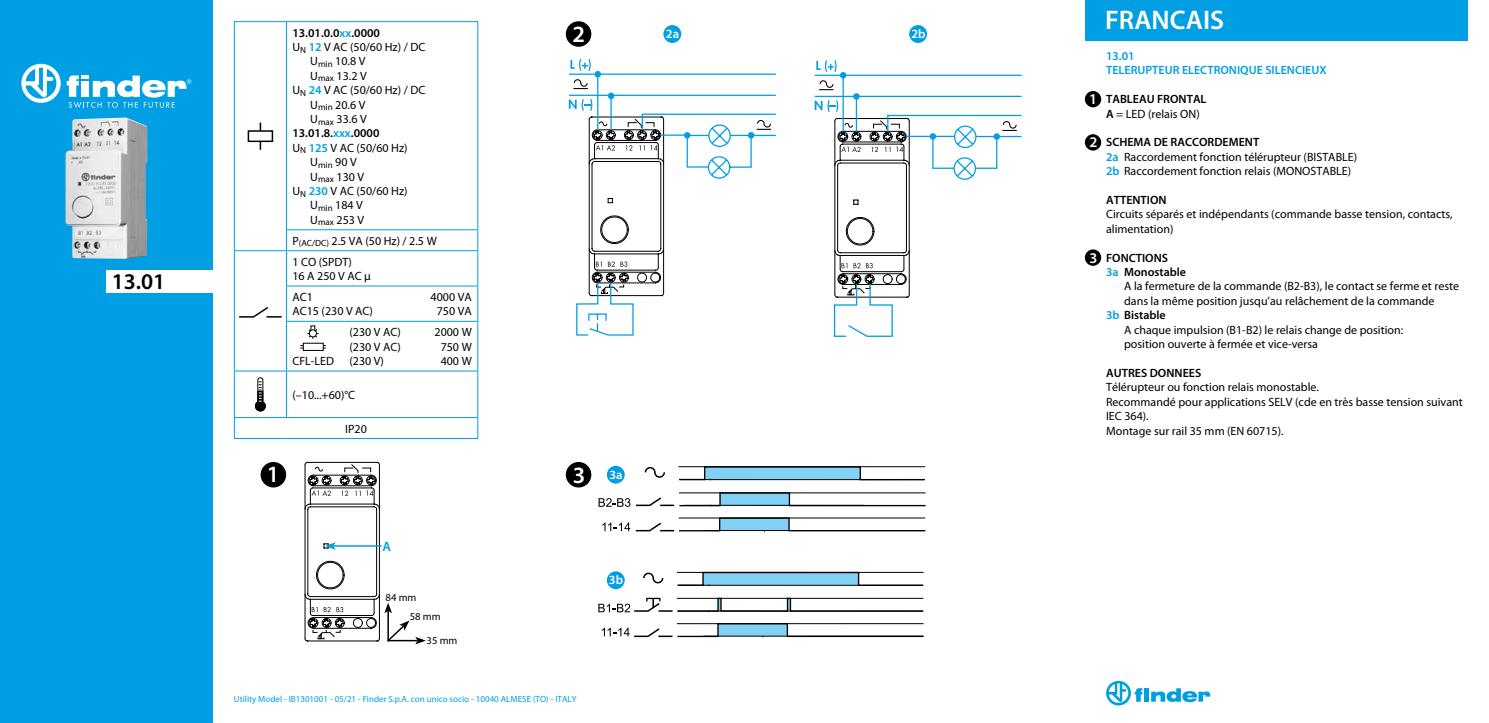
<style>
.page{position:relative;width:1489px;height:723px;background:#fff}
.page>*{position:absolute;margin:0;border:0;box-sizing:border-box;transform-origin:0 0}
.t1{font:600 27px "Myriad Pro";color:#fff}
.t2{font:600 23.4px "Myriad Pro";color:#fff}
.t3{font:600 22.5px "Myriad Pro";color:#000}
.t4{font:600 14.85px "Myriad Pro";color:#fff}
.t5{font:600 13.5px "Myriad Pro";color:#009fe3}
.t6{font:600 12.6px "Myriad Pro";color:#fff}
.t7{font:12px/14.4px "Myriad Pro";color:#000}
.t8{font:600 12px/14.4px "Myriad Pro";color:#000}
.t9{font:600 12px/14.4px "Myriad Pro";color:#009fe3}
.t10{font:10.65px/18.8px "Myriad Pro";color:#000}
.t11{font:9px "Myriad Pro";color:#009fe3}
.s1{color:#009fe3}
.s2{font-weight:600;color:#009fe3}
.s3{font-weight:400}
.s4{font-weight:600}
</style>
<div class="page">
<svg style="left:598px;top:572px;width:325px;height:65px"></svg>
<svg style="left:598px;top:466px;width:327px;height:65px"></svg>
<hr style="left:679px;top:493px;width:246px;height:1px;background:#000">
<hr style="left:684px;top:505px;width:180px;height:1px;background:#000">
<hr style="left:569px;top:74px;width:206px;height:1px;background:#009fe3">
<svg style="left:570px;top:59px;width:20px;height:12px"></svg>
<svg style="left:575px;top:73px;width:200px;height:263px"></svg>
<svg style="left:569px;top:79px;width:206px;height:217px"></svg>
<svg style="left:816px;top:60px;width:20px;height:12px"></svg>
<hr style="left:814px;top:75px;width:207px;height:1px;background:#009fe3">
<svg style="left:833px;top:74px;width:188px;height:263px"></svg>
<svg style="left:814px;top:80px;width:203px;height:218px"></svg>
<hr style="left:387px;top:640px;width:30px;height:1px;background:#000">
<svg style="left:415px;top:637px;width:11px;height:7px"></svg>
<svg style="left:304px;top:462px;width:105px;height:180px"></svg>
<hr style="left:234px;top:21px;width:52px;height:1px;background:#009fe3">
<hr style="left:234px;top:22px;width:1px;height:208px;background:#009fe3">
<hr style="left:286px;top:21px;width:192px;height:1px;background:#009fe3">
<hr style="left:286px;top:22px;width:1px;height:207px;background:#009fe3">
<hr style="left:477px;top:22px;width:1px;height:207px;background:#009fe3">
<svg style="left:234px;top:230px;width:1px;height:20px"></svg>
<hr style="left:286px;top:229px;width:192px;height:1px;background:#009fe3">
<svg style="left:286px;top:230px;width:1px;height:20px"></svg>
<svg style="left:477px;top:230px;width:1px;height:20px"></svg>
<hr style="left:234px;top:250px;width:52px;height:1px;background:#009fe3">
<hr style="left:234px;top:251px;width:1px;height:35px;background:#009fe3">
<hr style="left:286px;top:250px;width:192px;height:1px;background:#009fe3">
<hr style="left:286px;top:251px;width:1px;height:35px;background:#009fe3">
<hr style="left:477px;top:251px;width:1px;height:35px;background:#009fe3">
<hr style="left:234px;top:286px;width:1px;height:35px;background:#009fe3">
<hr style="left:286px;top:286px;width:192px;height:1px;background:#009fe3">
<hr style="left:286px;top:286px;width:1px;height:35px;background:#009fe3">
<hr style="left:477px;top:286px;width:1px;height:35px;background:#009fe3">
<hr style="left:234px;top:321px;width:1px;height:50px;background:#009fe3">
<hr style="left:286px;top:321px;width:192px;height:1px;background:#009fe3">
<hr style="left:286px;top:322px;width:1px;height:49px;background:#009fe3">
<hr style="left:477px;top:322px;width:1px;height:49px;background:#009fe3">
<hr style="left:234px;top:371px;width:52px;height:1px;background:#009fe3">
<hr style="left:234px;top:371px;width:1px;height:46px;background:#009fe3">
<hr style="left:286px;top:371px;width:192px;height:1px;background:#009fe3">
<hr style="left:286px;top:371px;width:1px;height:46px;background:#009fe3">
<hr style="left:477px;top:371px;width:1px;height:46px;background:#009fe3">
<hr style="left:234px;top:417px;width:52px;height:1px;background:#009fe3">
<svg style="left:234px;top:418px;width:1px;height:20px"></svg>
<hr style="left:286px;top:417px;width:192px;height:1px;background:#009fe3">
<svg style="left:477px;top:418px;width:1px;height:20px"></svg>
<hr style="left:234px;top:438px;width:52px;height:1px;background:#009fe3">
<hr style="left:286px;top:438px;width:192px;height:1px;background:#009fe3">
<svg style="left:260px;top:122px;width:1px;height:28px"></svg>
<div style="left:248px;top:131px;width:24px;height:10px;background:#fff"></div>
<div style="left:248px;top:130px;width:25px;height:12px;border:2px solid #000"></div>
<svg style="left:239px;top:307px;width:43px;height:11px"></svg>
<svg style="left:255px;top:377px;width:11px;height:34px"></svg>
<svg style="left:307px;top:328px;width:11px;height:11px"></svg>
<div style="left:309px;top:330px;width:7px;height:7px;background:#fff;border-radius:50%"></div>
<div style="left:309px;top:329px;width:8px;height:8px;border:1px solid #000;border-radius:50%"></div>
<svg style="left:300px;top:345px;width:26px;height:3px"></svg>
<div style="left:303px;top:343px;width:20px;height:7px;background:#fff"></div>
<div style="left:303px;top:343px;width:20px;height:8px;border:1px solid #000"></div>
<div style="left:260px;top:462px;width:26px;height:25px;background:#000;border-radius:50%"></div>
<div style="left:566px;top:21px;width:25px;height:26px;background:#000;border-radius:50%"></div>
<div style="left:566px;top:462px;width:25px;height:25px;background:#000;border-radius:50%"></div>
<div style="left:663px;top:25px;width:18px;height:18px;background:#009fe3;border-radius:50%"></div>
<div style="left:909px;top:25px;width:18px;height:18px;background:#009fe3;border-radius:50%"></div>
<div style="left:607px;top:466px;width:17px;height:18px;background:#009fe3;border-radius:50%"></div>
<div style="left:607px;top:571px;width:17px;height:18px;background:#009fe3;border-radius:50%"></div>
<svg style="left:1106px;top:681px;width:104px;height:24px"></svg>
<div style="left:0;top:0;width:213px;height:723px;background:#009fe3"></div>
<div style="left:106px;top:270px;width:113px;height:22px;background:#fff"></div>
<svg style="left:21px;top:64px;width:40px;height:39px"></svg>
<svg style="left:67px;top:75px;width:124px;height:33px"></svg>
<img style="left:65px;top:118px;width:82px;height:141px">
<div style="left:1084px;top:91px;width:17px;height:16px;background:#000;border-radius:50%"></div>
<div style="left:1084px;top:134px;width:17px;height:17px;background:#000;border-radius:50%"></div>
<div style="left:1084px;top:249px;width:17px;height:17px;background:#000;border-radius:50%"></div>
<div style="left:1084px;top:0;width:383px;height:40px;background:#009fe3"></div>
<h3 class="t3" style="left:112px;top:267px;width:55px">13.01</h3>
<h2 class="t2" style="left:267px;top:459px;width:14px">1</h2>
<p class="t8" style="left:292px;top:25px;width:89px">13.01.0.0<span class="s1">xx</span>.0000</p>
<p class="t7" style="left:292px;top:40px;width:134px">U<sub>N</sub> <span class="s2">12</span> V AC (50/60 Hz) / DC</p>
<p class="t7" style="left:310px;top:54px;width:57px">U<sub>min</sub> 10.8 V</p>
<p class="t7" style="left:310px;top:68px;width:58px">U<sub>max</sub> 13.2 V</p>
<p class="t7" style="left:292px;top:83px;width:134px">U<sub>N</sub> <span class="s2">24</span> V AC (50/60 Hz) / DC</p>
<p class="t7" style="left:310px;top:97px;width:57px">U<sub>min</sub> 20.6 V</p>
<p class="t7" style="left:310px;top:112px;width:58px">U<sub>max</sub> 33.6 V</p>
<p class="t8" style="left:292px;top:126px;width:88px">13.01.8.<span class="s1">xxx</span>.0000</p>
<p class="t7" style="left:292px;top:140px;width:117px">U<sub>N</sub> <span class="s2">125</span> V AC (50/60 Hz)</p>
<p class="t7" style="left:310px;top:155px;width:48px">U<sub>min</sub> 90 V</p>
<p class="t7" style="left:310px;top:169px;width:56px">U<sub>max</sub> 130 V</p>
<p class="t7" style="left:292px;top:184px;width:117px">U<sub>N</sub> <span class="s2">230</span> V AC (50/60 Hz)</p>
<p class="t7" style="left:310px;top:198px;width:54px">U<sub>min</sub> 184 V</p>
<p class="t7" style="left:310px;top:212px;width:56px">U<sub>max</sub> 253 V</p>
<p class="t7" style="left:292px;top:230px;width:146px;line-height:20.9px">P<sub>(AC/DC)</sub> 2.5 VA (50 Hz) / 2.5 W<br>1 CO (SPDT)</p>
<p class="t7" style="left:292px;top:265px;width:80px;line-height:20.9px">16 A 250 V AC µ<br>AC1</p>
<p class="t7" style="left:430px;top:289px;width:43px">4000 VA</p>
<p class="t7" style="left:292px;top:304px;width:82px">AC15 (230 V AC)</p>
<p class="t7" style="left:437px;top:304px;width:37px">750 VA</p>
<p class="t7" style="left:349px;top:325px;width:53px">(230 V AC)</p>
<p class="t7" style="left:434px;top:325px;width:39px">2000 W</p>
<p class="t7" style="left:349px;top:339px;width:53px">(230 V AC)</p>
<p class="t7" style="left:440px;top:339px;width:33px">750 W</p>
<p class="t7" style="left:292px;top:354px;width:43px">CFL-LED</p>
<p class="t7" style="left:349px;top:354px;width:36px">(230 V)</p>
<p class="t7" style="left:440px;top:354px;width:33px">400 W</p>
<p class="t7" style="left:292px;top:387px;width:64px">(–10...+60)°C</p>
<p class="t7" style="left:345px;top:421px;width:23px">IP20</p>
<p class="t5" style="left:382px;top:537px;width:10px">A</p>
<p class="t10" style="left:410px;top:588px;width:32px;text-indent:-24px">84 mm<br>58 mm</p>
<p class="t10" style="left:426px;top:631px;width:32px">35 mm</p>
<h2 class="t2" style="left:572px;top:19px;width:14px">2</h2>
<h2 class="t2" style="left:572px;top:460px;width:14px">3</h2>
<p class="t11" style="left:234px;top:693px;width:344px">Utility Model - IB1301001 - 05/21 - Finder S.p.A. con unico socio - 10040 ALMESE (TO) - ITALY</p>
<p class="t6" style="left:609px;top:466px;width:15px">3a</p>
<p class="t6" style="left:609px;top:572px;width:16px">3b</p>
<p class="t6" style="left:666px;top:26px;width:15px">2a</p>
<p class="t6" style="left:911px;top:26px;width:16px">2b</p>
<p class="t4" style="left:1088px;top:90px;width:9px">1</p>
<p class="t4" style="left:1089px;top:133px;width:9px">2</p>
<p class="t4" style="left:1089px;top:248px;width:9px">3</p>
<h1 class="t1" style="left:1105px;top:3px;width:121px">FRANCAIS</h1>
<p class="t9" style="left:1106px;top:48px;width:222px">13.01<br>TELERUPTEUR ELECTRONIQUE SILENCIEUX</p>
<p class="t8" style="left:1106px;top:92px;width:102px">TABLEAU FRONTAL<br>A <span class="s3">= LED (relais ON)</span></p>
<p class="t7" style="left:1106px;top:135px;width:252px"><span class="s4">SCHEMA DE RACCORDEMENT<br></span><span class="s2">2a</span> Raccordement fonction télérupteur (BISTABLE)<br><span class="s2">2b</span> Raccordement fonction relais (MONOSTABLE)</p>
<p class="t8" style="left:1106px;top:192px;width:62px">ATTENTION</p>
<p class="t7" style="left:1106px;top:207px;width:348px">Circuits séparés et indépendants (commande basse tension, contacts, alimentation)</p>
<p class="t8" style="left:1106px;top:250px;width:63px">FONCTIONS</p>
<p class="t8" style="left:1106px;top:264px;width:81px"><span class="s1">3a</span> Monostable</p>
<p class="t7" style="left:1124px;top:279px;width:336px">A la fermeture de la commande (B2-B3), le contact se ferme et reste</p>
<p class="t7" style="left:1124px;top:293px;width:312px">dans la même position jusqu’au relâchement de la commande</p>
<p class="t8" style="left:1106px;top:308px;width:61px"><span class="s1">3b</span> Bistable</p>
<p class="t7" style="left:1124px;top:322px;width:281px">A chaque impulsion (B1-B2) le relais change de position:</p>
<p class="t7" style="left:1124px;top:337px;width:195px">position ouverte à fermée et vice-versa</p>
<p class="t8" style="left:1106px;top:365px;width:97px">AUTRES DONNEES</p>
<p class="t7" style="left:1106px;top:380px;width:358px">Télérupteur ou fonction relais monostable.<br>Recommandé pour applications SELV (cde en très basse tension suivant IEC 364).<br>Montage sur rail 35 mm (EN 60715).</p>
</div>
